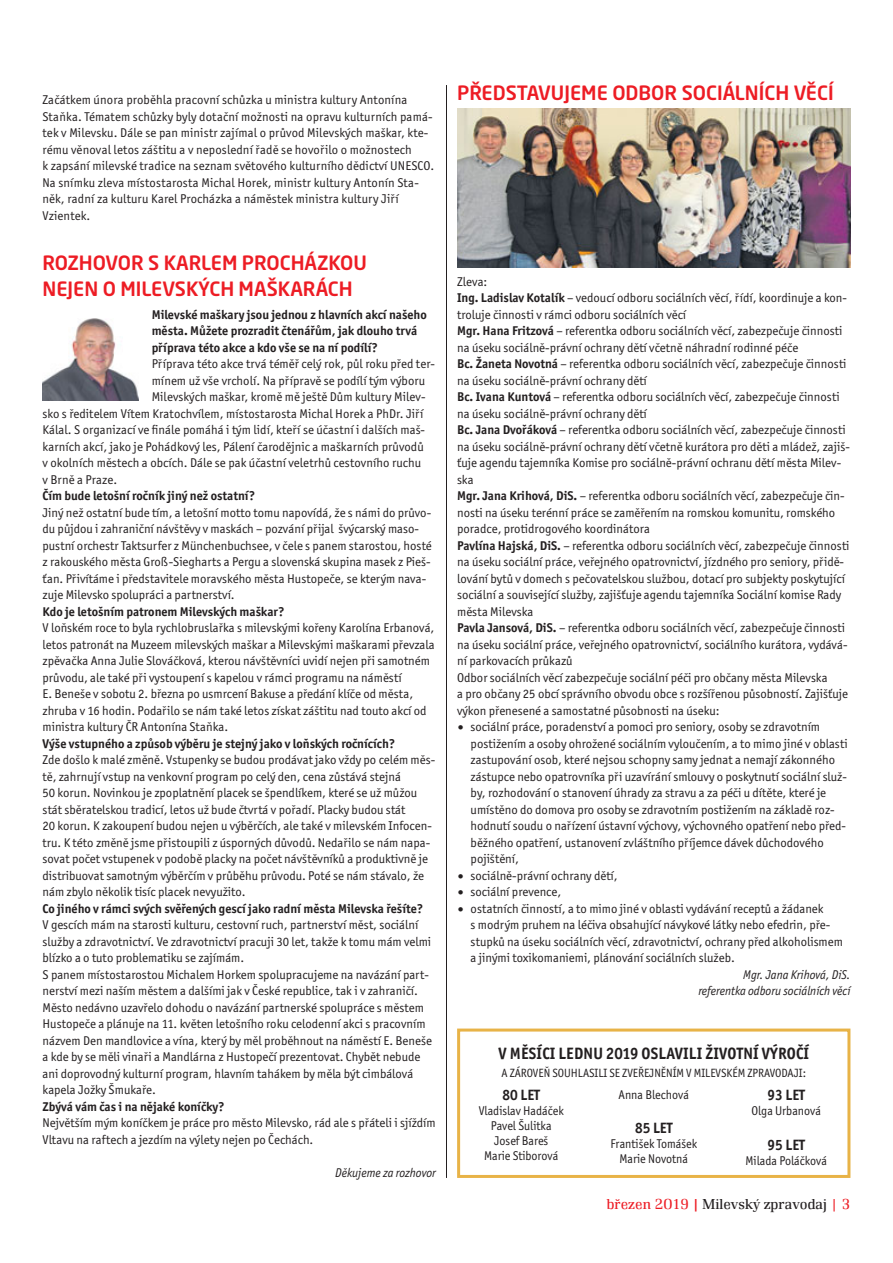
<style>
.page{position:relative;width:893px;height:1263px;background:#fff}
.page>*{position:absolute;margin:0;border:0;box-sizing:border-box;transform-origin:0 0}
.t1{font:500 19.5px/25.5px "Neo Sans Pro";color:#ed1c24}
.t2{font:700 16.5px "Officina Sans Itc TOT";letter-spacing:.015em;color:#231f20;scale:.95 1}
.t3{font:300 15px "Renault TOT";color:#231f20}
.t4{font:700 15px "Officina Sans Itc TOT";color:#231f20;scale:.95 1}
.t5{font:12.75px/16.5px "Officina Sans Itc TOT";color:#231f20}
.t6{font:700 12.75px/16.5px "Officina Sans Itc TOT";color:#231f20}
.t7{font:12.75px/15px "Officina Sans Itc TOT";color:#231f20;text-align:center;scale:.95 1}
.t8{font:italic 12.75px/16.5px "Officina Sans Itc TOT";color:#231f20;text-align:right;scale:.95 1}
.t9{font:12px "Officina Sans Itc TOT";color:#231f20;scale:.95 1}
.s1{font-weight:700}
.s2{font-family:"Lucida Grande"}
.s3{color:#ed1c24}
.s4{font-weight:500;color:#ed1c24}
</style>
<div class="page">
<hr style="left:446px;top:85px;width:1px;height:1093px;background:#231f20">
<img style="left:43px;top:318px;width:95px;height:82px">
<img style="left:457px;top:108px;width:393px;height:160px">
<div style="left:457px;top:1028px;width:393px;height:150px;border:3px solid #e8b347"></div>
<p class="t5" style="left:43px;top:93px;width:393px">Začátkem února proběhla pracovní schůzka u ministra kultury Antonína Staňka. Tématem schůzky byly dotační možnosti na opravu kulturních pamá&shy;tek v Milevsku. Dále se pan ministr zajímal o průvod Milevských maškar, kte&shy;rému věnoval letos záštitu a v neposlední řadě se hovořilo o možnostech<br>k zapsání milevské tradice na seznam světového kulturního dědictví UNESCO.<br>Na snímku zleva místostarosta Michal Horek, ministr kultury Antonín Sta&shy;něk, radní za kulturu Karel Procházka a náměstek ministra kultury Jiří Vzientek.</p>
<h1 class="t1" style="left:43px;top:251px;width:326px">ROZHOVOR S KARLEM PROCHÁZKOU<br>NEJEN O MILEVSKÝCH MAŠKARÁCH</h1>
<p class="t6" style="left:152px;top:307px;width:277px">Milevské maškary jsou jednou z hlavních akcí našeho města. Můžete prozradit čtenářům, jak dlouho trvá příprava této akce a kdo vše se na ní podílí?</p>
<p class="t5" style="left:152px;top:357px;width:285px">Příprava této akce trvá téměř celý rok, půl roku před ter-</p>
<p class="t5" style="left:152px;top:373px;width:275px">mínem už vše vrcholí. Na přípravě se podílí tým výboru</p>
<p class="t5" style="left:152px;top:390px;width:276px">Milevských maškar, kromě mě ještě Dům kultury Milev-</p>
<p class="t5" style="left:43px;top:406px;width:382px">sko s ředitelem Vítem Kratochvílem, místostarosta Michal Horek a PhDr. Jiří</p>
<p class="t5" style="left:43px;top:423px;width:384px">Kálal. S organizací ve finále pomáhá i tým lidí, kteří se účastní i dalších maš-</p>
<p class="t5" style="left:43px;top:439px;width:383px">karních akcí, jako je Pohádkový les, Pálení čarodějnic a maškarních průvodů</p>
<p class="t5" style="left:43px;top:456px;width:380px">v okolních městech a obcích. Dále se pak účastní veletrhů cestovního ruchu</p>
<p class="t5" style="left:43px;top:472px;width:76px">v Brně a Praze.</p>
<p class="t6" style="left:43px;top:489px;width:214px">Čím bude letošní ročník jiný než ostatní?</p>
<p class="t5" style="left:43px;top:505px;width:391px">Jiný než ostatní bude tím, a letošní motto tomu napovídá, že s námi do průvo&shy;du půjdou i zahraniční návštěvy v maskách – pozvání přijal švýcarský maso&shy;pustní orchestr Taktsurfer z Münchenbuchsee, v čele s panem starostou, hosté z rakouského města Groß-Siegharts a Pergu a slovenská skupina masek z Pieš&shy;ťan. Přivítáme i představitele moravského města Hustopeče, se kterým nava&shy;zuje Milevsko spolupráci a partnerství.</p>
<p class="t6" style="left:43px;top:604px;width:243px">Kdo je letošním patronem Milevských maškar?</p>
<p class="t5" style="left:43px;top:621px;width:394px">V loňském roce to byla rychlobruslařka s milevskými kořeny Karolína Erbanová, letos patronát na Muzeem milevských maškar a Milevskými maškarami převzala zpěvačka Anna Julie Slováčková, kterou návštěvníci uvidí nejen při samotném průvodu, ale také při vystoupení s kapelou v rámci programu na náměstí<br>E. Beneše v sobotu 2. března po usmrcení Bakuse a předání klíče od města, zhruba v 16 hodin. Podařilo se nám také letos získat záštitu nad touto akcí od ministra kultury ČR Antonína Staňka.</p>
<p class="t6" style="left:43px;top:736px;width:354px">Výše vstupného a způsob výběru je stejný jako v loňských ročnících?</p>
<p class="t5" style="left:43px;top:753px;width:394px">Zde došlo k malé změně. Vstupenky se budou prodávat jako vždy po celém měs&shy;tě, zahrnují vstup na venkovní program po celý den, cena zůstává stejná<br>50 korun. Novinkou je zpoplatnění placek se špendlíkem, které se už můžou stát sběratelskou tradicí, letos už bude čtvrtá v pořadí. Placky budou stát<br>20 korun. K zakoupení budou nejen u výběrčích, ale také v milevském Infocen&shy;tru. K této změně jsme přistoupili z úsporných důvodů. Nedařilo se nám napa&shy;sovat počet vstupenek v podobě placky na počet návštěvníků a produktivně je distribuovat samotným výběrčím v průběhu průvodu. Poté se nám stávalo, že nám zbylo několik tisíc placek nevyužito.</p>
<p class="t6" style="left:43px;top:901px;width:382px">Co jiného v rámci svých svěřených gescí jako radní města Milevska řešíte?</p>
<p class="t5" style="left:43px;top:918px;width:391px">V gescích mám na starosti kulturu, cestovní ruch, partnerství měst, sociální služby a zdravotnictví. Ve zdravotnictví pracuji 30 let, takže k tomu mám velmi blízko a o tuto problematiku se zajímám.<br>S panem místostarostou Michalem Horkem spolupracujeme na navázání part&shy;nerství mezi naším městem a dalšími jak v České republice, tak i v zahraničí.<br>Město nedávno uzavřelo dohodu o navázání partnerské spolupráce s městem Hustopeče a plánuje na 11. květen letošního roku celodenní akci s pracovním názvem Den mandlovice a vína, který by měl proběhnout na náměstí E. Beneše a kde by se měli vinaři a Mandlárna z Hustopečí prezentovat. Chybět nebude ani doprovodný kulturní program, hlavním tahákem by měla být cimbálová kapela Jožky Šmukaře.</p>
<p class="t6" style="left:43px;top:1099px;width:184px">Zbývá vám čas i na nějaké koníčky?</p>
<p class="t5" style="left:43px;top:1116px;width:395px">Největším mým koníčkem je práce pro město Milevsko, rád ale s přáteli i sjíždím<br>Vltavu na raftech a jezdím na výlety nejen po Čechách.</p>
<p class="t8" style="left:335px;top:1165px;width:107px">Děkujeme za rozhovor</p>
<h1 class="t1" style="left:457px;top:80px;width:378px">PŘEDSTAVUJEME ODBOR SOCIÁLNÍCH VĚCÍ</h1>
<p class="t5" style="left:457px;top:274px;width:394px">Zleva:<br><span class="s1">Ing. Ladislav Kotalík</span> – vedoucí odboru sociálních věcí, řídí, koordinuje a kon&shy;troluje činnosti v rámci odboru sociálních věcí<br><span class="s1">Mgr. Hana Fritzová</span> – referentka odboru sociálních věcí, zabezpečuje činnosti na úseku sociálně-právní ochrany dětí včetně náhradní rodinné péče<br><span class="s1">Bc. Žaneta Novotná</span> – referentka odboru sociálních věcí, zabezpečuje činnosti na úseku sociálně-právní ochrany dětí<br><span class="s1">Bc. Ivana Kuntová</span> – referentka odboru sociálních věcí, zabezpečuje činnosti na úseku sociálně-právní ochrany dětí<br><span class="s1">Bc. Jana Dvořáková</span> – referentka odboru sociálních věcí, zabezpečuje činnosti na úseku sociálně-právní ochrany dětí včetně kurátora pro děti a mládež, zajiš&shy;ťuje agendu tajemníka Komise pro sociálně-právní ochranu dětí města Milev&shy;ska<br><span class="s1">Mgr. Jana Krihová, DiS.</span> – referentka odboru sociálních věcí, zabezpečuje čin&shy;nosti na úseku terénní práce se zaměřením na romskou komunitu, romského poradce, protidrogového koordinátora<br><span class="s1">Pavlína Hajská, DiS.</span> – referentka odboru sociálních věcí, zabezpečuje činnosti na úseku sociální práce, veřejného opatrovnictví, jízdného pro seniory, přidě&shy;lování bytů v domech s pečovatelskou službou, dotací pro subjekty poskytující sociální a související služby, zajišťuje agendu tajemníka Sociální komise Rady města Milevska<br><span class="s1">Pavla Jansová, DiS.</span> – referentka odboru sociálních věcí, zabezpečuje činnosti na úseku sociální práce, veřejného opatrovnictví, sociálního kurátora, vydává&shy;ní parkovacích průkazů<br>Odbor sociálních věcí zabezpečuje sociální péči pro občany města Milevska<br>a pro občany 25 obcí správního obvodu obce s rozšířenou působností. Zajišťuje výkon přenesené a samostatné působnosti na úseku:</p>
<p class="t5" style="left:471px;top:720px;width:379px;text-indent:-13px"><span class="s2">•</span> sociální práce, poradenství a pomoci pro seniory, osoby se zdravotním postižením a osoby ohrožené sociálním vyloučením, a to mimo jiné v oblasti zastupování osob, které nejsou schopny samy jednat a nemají zákonného zástupce nebo opatrovníka při uzavírání smlouvy o poskytnutí sociální služ&shy;by, rozhodování o stanovení úhrady za stravu a za péči u dítěte, které je umístěno do domova pro osoby se zdravotním postižením na základě roz&shy;hodnutí soudu o nařízení ústavní výchovy, výchovného opatření nebo před&shy;běžného opatření, ustanovení zvláštního příjemce dávek důchodového pojištění,</p>
<p class="t5" style="left:457px;top:868px;width:162px"><span class="s2">•</span> sociálně-právní ochrany dětí,</p>
<p class="t5" style="left:457px;top:885px;width:106px"><span class="s2">•</span> sociální prevence,</p>
<p class="t5" style="left:471px;top:901px;width:374px;text-indent:-13px"><span class="s2">•</span> ostatních činností, a to mimo jiné v oblasti vydávání receptů a žádanek<br>s modrým pruhem na léčiva obsahující návykové látky nebo efedrin, pře&shy;stupků na úseku sociálních věcí, zdravotnictví, ochrany před alkoholismem a jinými toxikomaniemi, plánování sociálních služeb.</p>
<p class="t8" style="left:698px;top:967px;width:161px">Mgr. Jana Krihová, DiS. referentka odboru sociálních věcí</p>
<p class="t2" style="left:499px;top:1046px;width:328px">V MĚSÍCI LEDNU 2019 OSLAVILI ŽIVOTNÍ VÝROČÍ</p>
<p class="t9" style="left:501px;top:1068px;width:322px">A ZÁROVEŇ SOUHLASILI SE ZVEŘEJNĚNÍM V MILEVSKÉM ZPRAVODAJI:</p>
<p class="t4" style="left:502px;top:1089px;width:41px">80 LET</p>
<p class="t7" style="left:479px;top:1105px;width:91px">Vladislav Hadáček<br>Pavel Šulitka<br>Josef Bareš<br>Marie Stiborová</p>
<p class="t7" style="left:618px;top:1088px;width:76px">Anna Blechová</p>
<p class="t4" style="left:635px;top:1122px;width:41px">85 LET</p>
<p class="t7" style="left:610px;top:1137px;width:93px">František Tomášek<br>Marie Novotná</p>
<p class="t4" style="left:768px;top:1089px;width:41px">93 LET</p>
<p class="t7" style="left:751px;top:1105px;width:75px">Olga Urbanová</p>
<p class="t4" style="left:768px;top:1139px;width:41px">95 LET</p>
<p class="t7" style="left:745px;top:1154px;width:87px">Milada Poláčková</p>
<p class="t3" style="left:607px;top:1199px;width:245px"><span class="s3">březen 2019</span> <span class="s4">|</span> Milevský zpravodaj <span class="s3">| 3</span></p>
</div>
